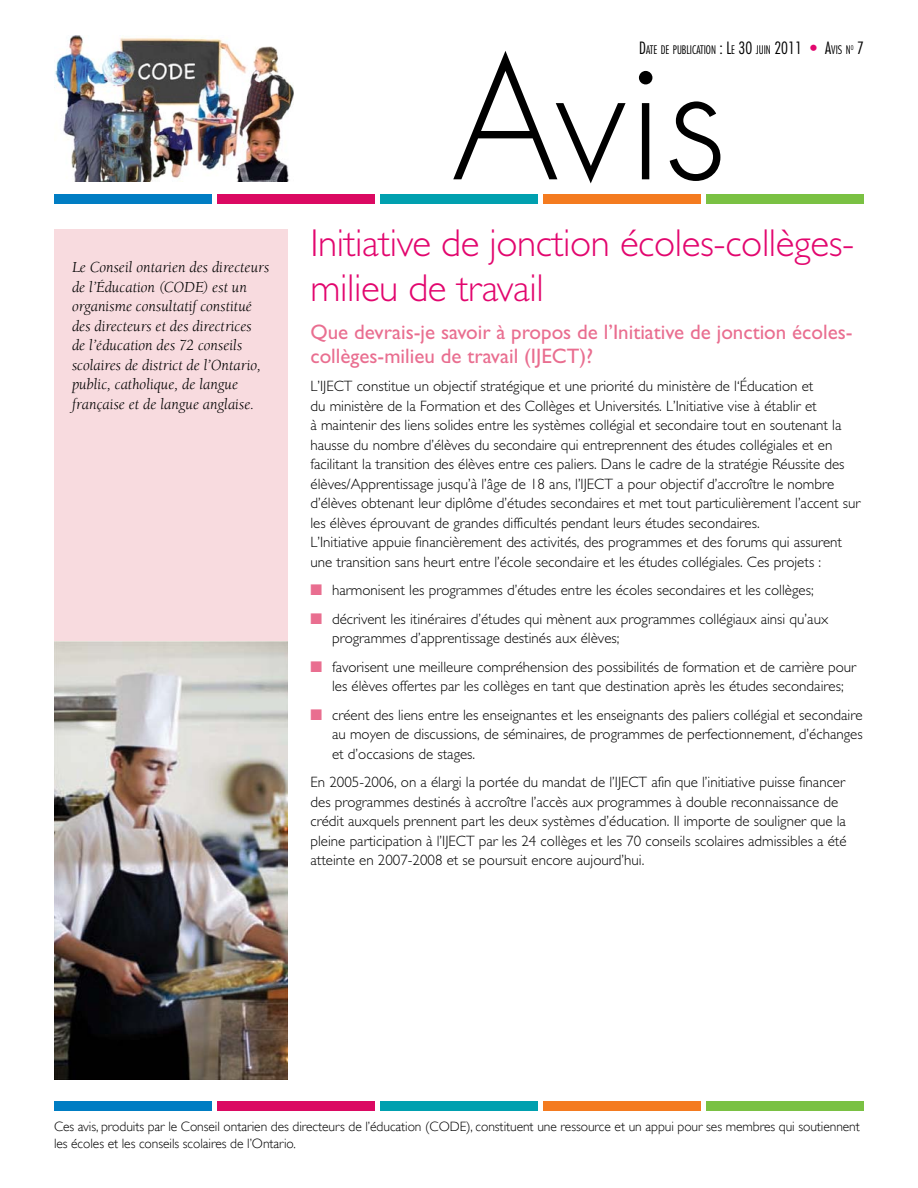
<style>
.page{position:relative;width:918px;height:1188px;background:#fff}
.page>*{position:absolute;margin:0;border:0;box-sizing:border-box;transform-origin:0 0}
.t1{font:300 165px "Futura Std";color:#000}
.t2{font:300 39px/45px "Gill Sans Std";letter-spacing:-.01em;color:#e2066e}
.t3{font:21px/24px "Gill Sans Std";color:#e96e90}
.t4{font:300 condensed 16.5px "Futura Std";color:#000}
.t5{font:italic 15.75px/19.5px "Berkeley Std";color:#000}
.t6{font:300 15px/19.5px "Gill Sans Std";color:#000}
.t7{font:300 13.5px/16.5px "Gill Sans";letter-spacing:-.005em;color:#000}
.t8{font:300 condensed 11.55px "Futura Std";color:#000}
.s1{font-size:16.5px}
.s2{font-size:16.5px;color:#e2066e}
.s3{color:#e96e90}
</style>
<div class="page">
<div style="left:54px;top:194px;width:157px;height:10px;background:#007dc3"></div>
<div style="left:217px;top:194px;width:157px;height:10px;background:#db0962"></div>
<div style="left:380px;top:194px;width:158px;height:10px;background:#00a0af"></div>
<div style="left:544px;top:194px;width:157px;height:10px;background:#f47b20"></div>
<div style="left:707px;top:194px;width:157px;height:10px;background:#7ac143"></div>
<div style="left:54px;top:1102px;width:157px;height:9px;background:#007dc3"></div>
<div style="left:217px;top:1102px;width:157px;height:9px;background:#db0962"></div>
<div style="left:380px;top:1102px;width:158px;height:9px;background:#00a0af"></div>
<div style="left:544px;top:1102px;width:157px;height:9px;background:#f47b20"></div>
<div style="left:707px;top:1102px;width:157px;height:9px;background:#7ac143"></div>
<img style="left:54px;top:35px;width:240px;height:147px">
<div style="left:54px;top:230px;width:234px;height:850px;background:#f8dbdf"></div>
<img style="left:54px;top:642px;width:234px;height:438px">
<p class="t5" style="left:72px;top:258px;width:199px">Le Conseil ontarien des directeurs de l’Éducation (CODE) est un organisme consultatif constitué des directeurs et des directrices<br>de l’éducation des 72 conseils scolaires de district de l’Ontario, public, catholique, de langue française et de langue anglaise.</p>
<p class="t8" style="left:639px;top:43px;width:216px"><span class="s1">D</span>ATE DE PUBLICATION <span class="s1">: L</span>E <span class="s1">30</span> JUIN <span class="s1">2011</span> <span class="s2">•</span> <span class="s1">A</span>VIS N<sup>O</sup></p>
<p class="t4" style="left:857px;top:38px;width:8px">7</p>
<h1 class="t1" style="left:452px;top:19px;width:276px">Avis</h1>
<h2 class="t2" style="left:310px;top:221px;width:545px">Initiative de jonction écoles-collèges&shy;milieu de travail</h2>
<h3 class="t3" style="left:310px;top:320px;width:544px">Que devrais-je savoir à propos de l’Initiative de jonction écoles&shy;collèges-milieu de travail (IJECT)?</h3>
<p class="t6" style="left:310px;top:376px;width:551px">L’IJECT constitue un objectif stratégique et une priorité du ministère de l‘Éducation et<br>du ministère de la Formation et des Collèges et Universités. L’Initiative vise à établir et<br>à maintenir des liens solides entre les systèmes collégial et secondaire tout en soutenant la hausse du nombre d’élèves du secondaire qui entreprennent des études collégiales et en facilitant la transition des élèves entre ces paliers. Dans le cadre de la stratégie Réussite des élèves/Apprentissage jusqu’à l’âge de 18 ans, l’IJECT a pour objectif d’accroître le nombre d’élèves obtenant leur diplôme d’études secondaires et met tout particulièrement l’accent sur les élèves éprouvant de grandes difficultés pendant leurs études secondaires.<br>L’Initiative appuie financièrement des activités, des programmes et des forums qui assurent une transition sans heurt entre l’école secondaire et les études collégiales. Ces projets :</p>
<p class="t6" style="left:311px;top:580px;width:505px"><span class="s3">■</span> harmonisent les programmes d’études entre les écoles secondaires et les collèges;</p>
<p class="t6" style="left:332px;top:609px;width:498px;text-indent:-22px"><span class="s3">■</span> décrivent les itinéraires d’études qui mènent aux programmes collégiaux ainsi qu’aux programmes d’apprentissage destinés aux élèves;</p>
<p class="t6" style="left:332px;top:657px;width:526px;text-indent:-22px"><span class="s3">■</span> favorisent une meilleure compréhension des possibilités de formation et de carrière pour les élèves offertes par les collèges en tant que destination après les études secondaires;</p>
<p class="t6" style="left:332px;top:705px;width:532px;text-align:justify;text-indent:-22px"><span class="s3">■</span> créent des liens entre les enseignantes et les enseignants des paliers collégial et secondaire au moyen de discussions, de séminaires, de programmes de perfectionnement, d’échanges et d’occasions de stages.</p>
<p class="t6" style="left:310px;top:772px;width:538px">En 2005-2006, on a élargi la portée du mandat de l’IJECT afin que l’initiative puisse financer des programmes destinés à accroître l’accès aux programmes à double reconnaissance de crédit auxquels prennent part les deux systèmes d’éducation. Il importe de souligner que la pleine participation à l’IJECT par les 24 collèges et les 70 conseils scolaires admissibles a été atteinte en 2007-2008 et se poursuit encore aujourd’hui.</p>
<p class="t7" style="left:54px;top:1118px;width:807px">Ces avis, produits par le Conseil ontarien des directeurs de l’éducation (CODE), constituent une ressource et un appui pour ses membres qui soutiennent les écoles et les conseils scolaires de l’Ontario.</p>
</div>
